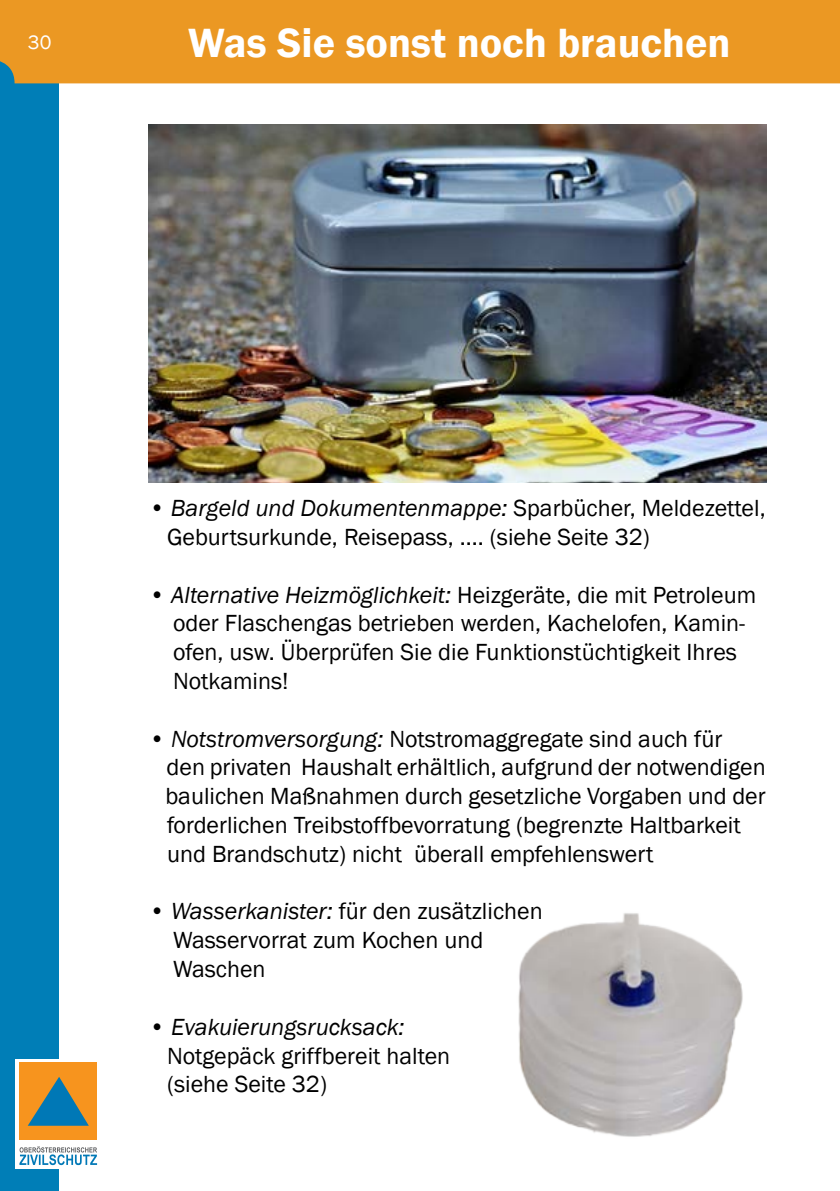
<style>
.page{position:relative;width:840px;height:1191px;background:#fff}
.page>*{position:absolute;margin:0;border:0;box-sizing:border-box;transform-origin:0 0}
.t1{font:600 42px "Franklin Gothic";color:#fff}
.t2{font:24px/28.8px "Franklin Gothic";color:#000}
.t3{font:italic 24px "Franklin Gothic";color:#000}
.t4{font:20px "Franklin Gothic";color:#fff}
.s1{font-style:italic}
</style>
<div class="page">
<div style="left:0;top:0;width:58px;height:1191px;background:#007eb7"></div>
<div style="left:0;top:0;width:839px;height:83px;background:#eb9823"></div>
<div style="left:16px;top:1058px;width:85px;height:110px;background:#fff"></div>
<div style="left:19px;top:1062px;width:78px;height:78px;background:#f7941e"></div>
<svg style="left:28px;top:1077px;width:61px;height:48px"></svg>
<svg style="left:19px;top:1146px;width:78px;height:19px"></svg>
<img style="left:149px;top:125px;width:616px;height:357px">
<img style="left:518px;top:913px;width:225px;height:224px">
<p class="t4" style="left:28px;top:30px;width:25px">30</p>
<h1 class="t1" style="left:188px;top:17px;width:543px">Was Sie sonst noch brauchen</h1>
<p class="t2" style="left:167px;top:494px;width:600px;text-indent:-18px"><span class="s1">• Bargeld und Dokumentenmappe:</span> Sparbücher, Meldezettel,<br>Geburtsurkunde, Reisepass, .... (siehe Seite 32)</p>
<p class="t2" style="left:173px;top:580px;width:584px;text-indent:-24px"><span class="s1">• Alternative Heizmöglichkeit:</span> Heizgeräte, die mit Petroleum oder Flaschengas betrieben werden, Kachelofen, Kamin&shy;ofen, usw. Überprüfen Sie die Funktionstüchtigkeit Ihres Notkamins!</p>
<p class="t2" style="left:165px;top:724px;width:601px;text-indent:-16px"><span class="s1">• Notstromversorgung:</span> Notstromaggregate sind auch für den privaten Haushalt erhältlich, aufgrund der notwendigen baulichen Maßnahmen durch gesetzliche Vorgaben und der forderlichen Treibstoffbevorratung (begrenzte Haltbarkeit und Brandschutz) nicht überall empfehlenswert</p>
<p class="t2" style="left:173px;top:897px;width:371px;text-indent:-24px"><span class="s1">• Wasserkanister:</span> für den zusätzlichen<br>Wasservorrat zum Kochen und<br>Waschen</p>
<p class="t3" style="left:149px;top:1011px;width:257px">• Evakuierungsrucksack:</p>
<p class="t2" style="left:167px;top:1041px;width:284px">Notgepäck griffbereit halten (siehe Seite 32)</p>
</div>
